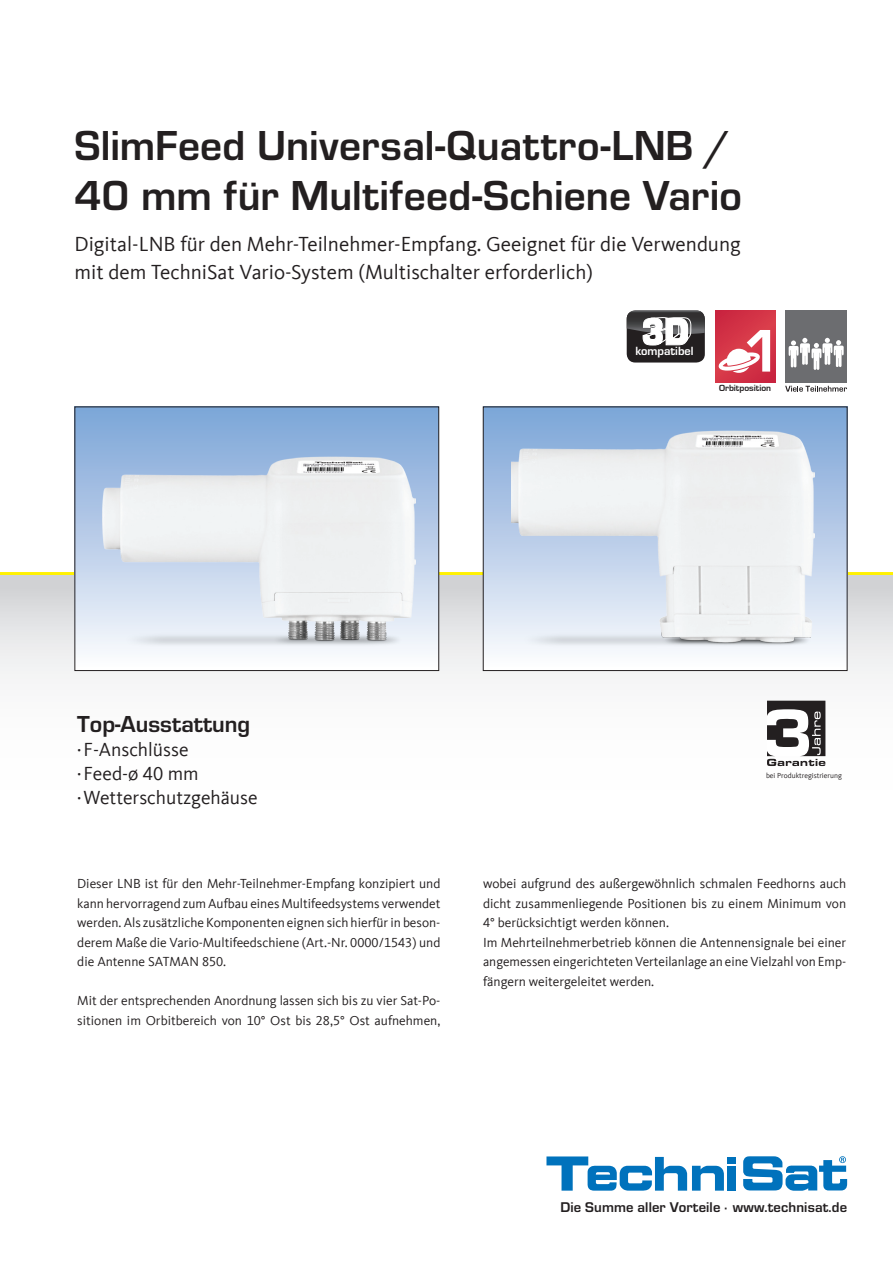
<style>
.page{position:relative;width:893px;height:1263px;background:#fff}
.page>*{position:absolute;margin:0;border:0;box-sizing:border-box;transform-origin:0 0}
.t1{font:700 62.4px "Eurostile";color:#fff}
.t2{font:700 43.5px/49.5px "Eurostile OT";letter-spacing:.005em;color:#231f20}
.t3{font:700 24px "Eurostile OT";color:#231f20}
.t4{font:21px/28.5px "Kievit OFC";color:#231f20}
.t5{font:19.5px/24px "Kievit OFC";color:#231f20}
.t6{font:700 14.7px "Eurostile OT";letter-spacing:.01em;color:#231f20}
.t7{font:13.5px/19.5px "Kievit OFC";color:#231f20}
.t8{font:700 12.3px "Eurostile OT";color:#fff}
.t9{font:700 9.3px "Eurostile";color:#231f20}
.t10{font:7.5px "Kievit OFC";color:#231f20}
</style>
<div class="page">
<div style="left:727px;top:1157px;width:9px;height:6px;background:#0072bc"></div>
<div style="left:727px;top:1166px;width:9px;height:24px;background:#0072bc"></div>
<svg style="left:546px;top:1156px;width:178px;height:35px"></svg>
<svg style="left:743px;top:1156px;width:104px;height:35px"></svg>
<hr style="left:0;top:572px;width:893px;height:3px;background:#fff101">
<div style="left:0;top:575px;width:893px;height:387px;background:linear-gradient(to bottom,#e2e2e4,#fff)"></div>
<div style="left:627px;top:310px;width:78px;height:52px;background:#231f20;border-radius:9px"></div>
<svg style="left:627px;top:310px;width:78px;height:42px"></svg>
<svg style="left:715px;top:310px;width:60px;height:72px;background:#d84d5e"></svg>
<div style="left:785px;top:310px;width:62px;height:72px;background:#6c6d70"></div>
<svg style="left:788px;top:338px;width:56px;height:32px"></svg>
<svg style="left:785px;top:386px;width:62px;height:6px"></svg>
<svg style="left:767px;top:701px;width:58px;height:65px"></svg>
<div style="left:75px;top:407px;width:364px;height:263px;background:linear-gradient(to bottom,#7aa3d6,#fcfcfd)"></div>
<div style="left:75px;top:407px;width:364px;height:264px;border:1px solid #231f20"></div>
<div style="left:483px;top:407px;width:364px;height:263px;background:linear-gradient(to bottom,#7aa3d6,#fcfcfd)"></div>
<div style="left:483px;top:407px;width:364px;height:264px;border:1px solid #231f20"></div>
<img style="left:511px;top:430px;width:303px;height:217px">
<img style="left:102px;top:457px;width:314px;height:190px">
<h2 class="t2" style="left:75px;top:122px;width:669px">SlimFeed Universal-Quattro-LNB /<br>40 mm für Multifeed-Schiene Vario</h2>
<h3 class="t4" style="left:75px;top:230px;width:668px">Digital-LNB für den Mehr-Teilnehmer-Empfang. Geeignet für die Verwendung mit dem TechniSat Vario-System (Multischalter erforderlich)</h3>
<p class="t8" style="left:635px;top:344px;width:60px">kompatibel</p>
<h1 class="t1" style="left:742px;top:317px;width:41px">1</h1>
<p class="t9" style="left:719px;top:383px;width:53px">Orbitposition</p>
<h3 class="t3" style="left:77px;top:711px;width:174px">Top-Ausstattung</h3>
<h3 class="t5" style="left:77px;top:737px;width:182px">·F-Anschlüsse<br>·Feed-ø 40 mm ·Wetterschutzgehäuse</h3>
<p class="t7" style="left:77px;top:874px;width:365px;text-align:justify">Dieser LNB ist für den Mehr-Teilnehmer-Empfang konzipiert und kann hervorragend zum Aufbau eines Multifeedsystems verwendet werden. Als zusätzliche Komponenten eignen sich hierfür in beson&shy;derem Maße die Vario-Multifeedschiene (Art.-Nr. 0000/1543) und die Antenne SATMAN 850.</p>
<p class="t7" style="left:77px;top:991px;width:365px">Mit der entsprechenden Anordnung lassen sich bis zu vier Sat-Po&shy;sitionen im Orbitbereich von 10° Ost bis 28,5° Ost aufnehmen,</p>
<p class="t10" style="left:766px;top:771px;width:77px">bei Produktregistrierung</p>
<p class="t7" style="left:483px;top:874px;width:365px">wobei aufgrund des außergewöhnlich schmalen Feedhorns auch dicht zusammenliegende Positionen bis zu einem Minimum von 4° berücksichtigt werden können.<br>Im Mehrteilnehmerbetrieb können die Antennensignale bei einer angemessen eingerichteten Verteilanlage an eine Vielzahl von Emp&shy;fängern weitergeleitet werden.</p>
<p class="t6" style="left:560px;top:1199px;width:288px">Die Summe aller Vorteile ∙ www.technisat.de</p>
</div>
